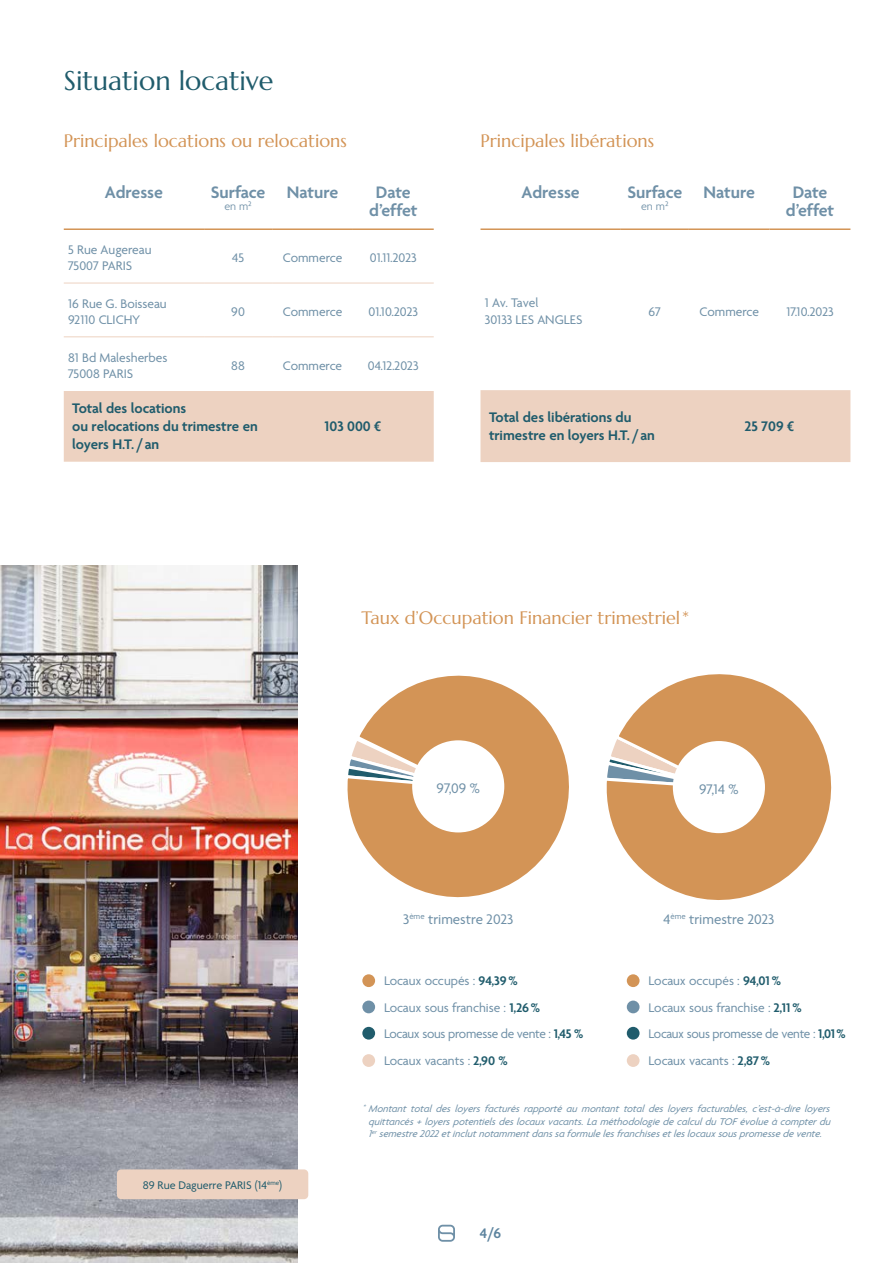
<style>
.page{position:relative;width:893px;height:1263px;background:#fff}
.page>*{position:absolute;margin:0;border:0;box-sizing:border-box;transform-origin:0 0}
.t1{font:27px "Marcellus";color:#205c6c}
.t2{font:18px "Marcellus";color:#d39456}
.t3{font:600 18px/18px "Agenda One";color:#6f90a7;text-align:center}
.t4{font:600 15px/18px "Agenda One";color:#205c6c}
.t5{font:15px "Agenda One";color:#6f90a7}
.t6{font:600 15px "Agenda One";color:#5d849f}
.t7{font:13.5px/26.5px "Agenda One";color:#6f90a7}
.t8{font:12px "Agenda One";color:#205c6c}
.t9{font:300 12px "Agenda One";color:#6f90a7}
.t10{font:italic 10.5px/12.6px "Agenda One";color:#6f90a7;text-align:center}
.s1{font-weight:600;color:#205c6c}
</style>
<div class="page">
<svg style="left:438px;top:1225px;width:17px;height:17px"></svg>
<img style="left:0;top:566px;width:298px;height:697px">
<div style="left:117px;top:1169px;width:191px;height:30px;background:#edd2c1;border-radius:4px"></div>
<div style="left:64px;top:391px;width:370px;height:71px;background:#edd2c1"></div>
<hr style="left:64px;top:228px;width:140px;height:2px;background:#d39456">
<hr style="left:204px;top:228px;width:68px;height:2px;background:#d39456">
<hr style="left:272px;top:228px;width:81px;height:2px;background:#d39456">
<hr style="left:353px;top:228px;width:81px;height:2px;background:#d39456">
<hr style="left:64px;top:283px;width:140px;height:1px;background:#edd2c1">
<hr style="left:204px;top:283px;width:68px;height:1px;background:#edd2c1">
<hr style="left:272px;top:283px;width:81px;height:1px;background:#edd2c1">
<hr style="left:353px;top:283px;width:81px;height:1px;background:#edd2c1">
<hr style="left:64px;top:336px;width:140px;height:1px;background:#edd2c1">
<hr style="left:204px;top:336px;width:68px;height:1px;background:#edd2c1">
<hr style="left:272px;top:336px;width:81px;height:1px;background:#edd2c1">
<hr style="left:353px;top:336px;width:81px;height:1px;background:#edd2c1">
<div style="left:480px;top:390px;width:370px;height:72px;background:#edd2c1"></div>
<hr style="left:480px;top:228px;width:141px;height:2px;background:#d39456">
<hr style="left:621px;top:228px;width:68px;height:2px;background:#d39456">
<hr style="left:689px;top:228px;width:81px;height:2px;background:#d39456">
<hr style="left:770px;top:228px;width:80px;height:2px;background:#d39456">
<div style="left:362px;top:974px;width:13px;height:13px;background:#d39456;border-radius:50%"></div>
<div style="left:362px;top:1000px;width:13px;height:13px;background:#6f90a7;border-radius:50%"></div>
<div style="left:362px;top:1027px;width:13px;height:12px;background:#205c6c;border-radius:50%"></div>
<div style="left:362px;top:1054px;width:13px;height:13px;background:#edd2c1;border-radius:50%"></div>
<div style="left:627px;top:974px;width:12px;height:13px;background:#d39456;border-radius:50%"></div>
<div style="left:627px;top:1000px;width:12px;height:13px;background:#6f90a7;border-radius:50%"></div>
<div style="left:627px;top:1027px;width:12px;height:12px;background:#205c6c;border-radius:50%"></div>
<div style="left:627px;top:1054px;width:12px;height:13px;background:#edd2c1;border-radius:50%"></div>
<svg style="left:347px;top:675px;width:222px;height:223px"></svg>
<div style="left:412px;top:740px;width:92px;height:92px;background:#fff;border-radius:50%"></div>
<svg style="left:606px;top:674px;width:226px;height:226px"></svg>
<div style="left:673px;top:741px;width:92px;height:92px;background:#fff;border-radius:50%"></div>
<h1 class="t1" style="left:64px;top:64px;width:211px">Situation locative</h1>
<h2 class="t2" style="left:64px;top:130px;width:285px">Principales locations ou relocations</h2>
<h2 class="t2" style="left:480px;top:130px;width:175px">Principales libérations</h2>
<h2 class="t3" style="left:105px;top:184px;width:60px">Adresse</h2>
<h2 class="t3" style="left:211px;top:184px;width:56px">Surface</h2>
<p class="t9" style="left:224px;top:200px;width:29px">en m²</p>
<h2 class="t3" style="left:287px;top:184px;width:53px">Nature</h2>
<h2 class="t3" style="left:369px;top:184px;width:50px">Date d’effet</h2>
<h2 class="t3" style="left:522px;top:184px;width:60px">Adresse</h2>
<h2 class="t3" style="left:627px;top:184px;width:56px">Surface</h2>
<p class="t9" style="left:641px;top:200px;width:29px">en m²</p>
<h2 class="t3" style="left:703px;top:184px;width:53px">Nature</h2>
<h2 class="t3" style="left:786px;top:184px;width:50px">Date d’effet</h2>
<p class="t7" style="left:68px;top:242px;width:85px;line-height:16.2px">5 Rue Augereau<br>75007 PARIS</p>
<p class="t7" style="left:232px;top:245px;width:14px">45</p>
<p class="t7" style="left:283px;top:245px;width:61px">Commerce</p>
<p class="t7" style="left:370px;top:245px;width:48px">01.11.2023</p>
<p class="t7" style="left:68px;top:296px;width:100px;line-height:16.2px">16 Rue G. Boisseau<br>92110 CLICHY</p>
<p class="t7" style="left:231px;top:299px;width:15px">90</p>
<p class="t7" style="left:283px;top:299px;width:61px">Commerce</p>
<p class="t7" style="left:369px;top:299px;width:51px">01.10.2023</p>
<p class="t7" style="left:68px;top:349px;width:101px;line-height:16.2px">81 Bd Malesherbes<br>75008 PARIS</p>
<p class="t7" style="left:231px;top:352px;width:15px">88</p>
<p class="t7" style="left:283px;top:352px;width:61px">Commerce</p>
<p class="t7" style="left:368px;top:352px;width:52px">04.12.2023</p>
<p class="t4" style="left:72px;top:399px;width:187px">Total des locations<br>ou relocations du trimestre en loyers H.T. / an</p>
<p class="t4" style="left:324px;top:417px;width:59px">103 000 €</p>
<p class="t7" style="left:485px;top:295px;width:99px;line-height:16.2px">1 Av. Tavel<br>30133 LES ANGLES</p>
<p class="t7" style="left:649px;top:298px;width:14px">67</p>
<p class="t7" style="left:699px;top:298px;width:61px">Commerce</p>
<p class="t7" style="left:786px;top:298px;width:49px">17.10.2023</p>
<p class="t4" style="left:489px;top:408px;width:167px">Total des libérations du trimestre en loyers H.T. / an</p>
<p class="t4" style="left:745px;top:417px;width:51px">25 709 €</p>
<h2 class="t2" style="left:361px;top:606px;width:329px">Taux d’Occupation Financier trimestriel*</h2>
<p class="t5" style="left:437px;top:780px;width:45px">97,09 %</p>
<p class="t5" style="left:699px;top:781px;width:41px">97,14 %</p>
<p class="t5" style="left:403px;top:911px;width:112px">3<sup>ème</sup> trimestre 2023</p>
<p class="t7" style="left:384px;top:968px;width:201px">Locaux occupés : <span class="s1">94,39%<br></span>Locaux sous franchise : <span class="s1">1,26%<br></span>Locaux sous promesse de vente : <span class="s1">1,45 %<br></span>Locaux vacants : <span class="s1">2,90 %</span></p>
<p class="t5" style="left:663px;top:911px;width:112px">4<sup>ème</sup> trimestre 2023</p>
<p class="t7" style="left:648px;top:968px;width:199px">Locaux occupés : <span class="s1">94,01%<br></span>Locaux sous franchise : <span class="s1">2,11%<br></span>Locaux sous promesse de vente : <span class="s1">1,01%<br></span>Locaux vacants : <span class="s1">2,87%</span></p>
<p class="t8" style="left:143px;top:1178px;width:141px">89 Rue Daguerre PARIS (14<sup>ème</sup>)</p>
<p class="t10" style="left:362px;top:1102px;width:471px"><sup>*</sup> Montant total des loyers facturés rapporté au montant total des loyers facturables, c’est-à-dire loyers quittancés + loyers potentiels des locaux vacants. La méthodologie de calcul du TOF évolue à compter du<br>1<sup>er</sup> semestre 2022 et inclut notamment dans sa formule les franchises et les locaux sous promesse de vente.</p>
<p class="t6" style="left:480px;top:1225px;width:23px">4/6</p>
</div>
